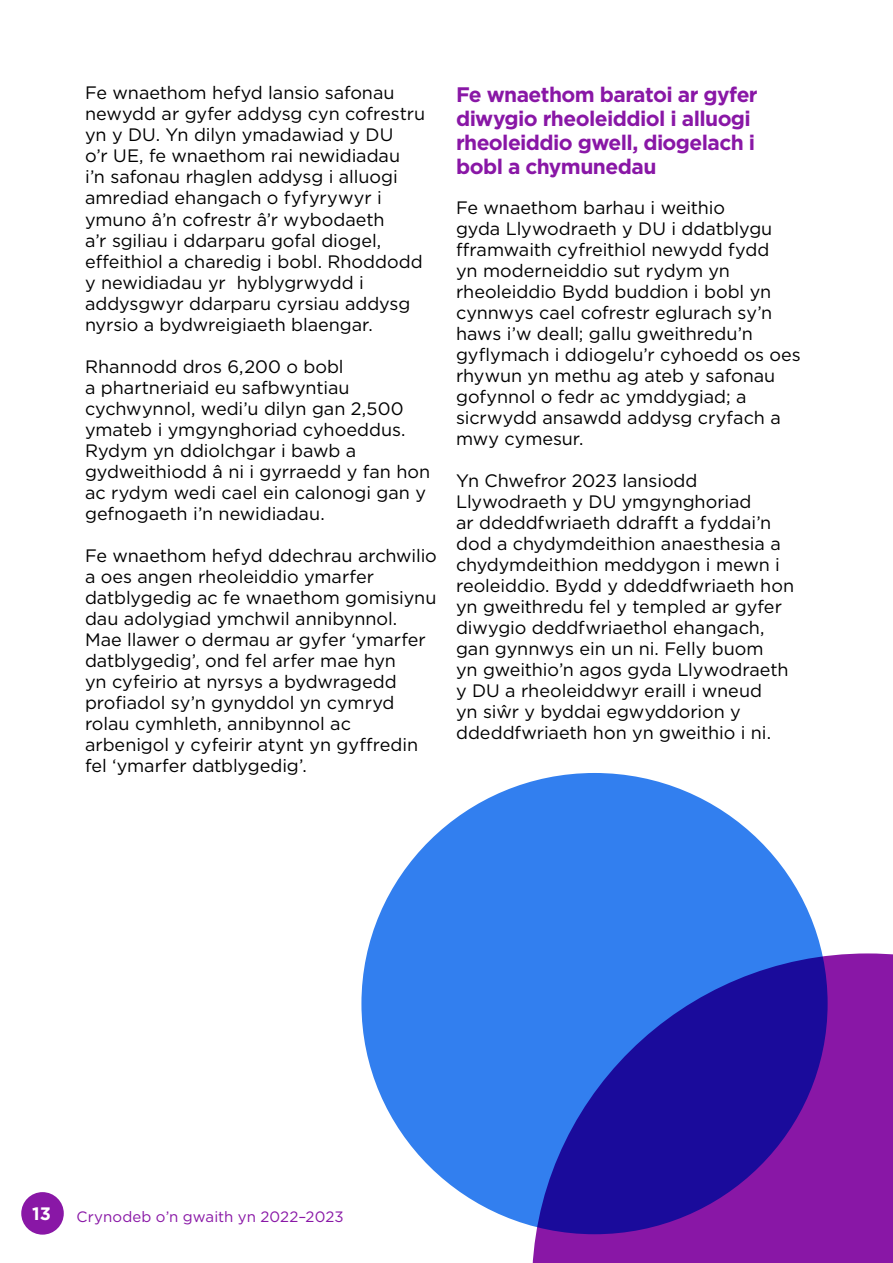
<style>
.page{position:relative;width:893px;height:1263px;background:#fff}
.page>*{position:absolute;margin:0;border:0;box-sizing:border-box;transform-origin:0 0}
.t1{font:700 21px/24px "Gotham";letter-spacing:-.03em;color:#8917a6}
.t2{font:18px/21px "Gotham";letter-spacing:-.005em;color:#000}
.t3{font:700 18px "Gotham";color:#fff}
.t4{font:15px "Gotham";letter-spacing:.005em;color:#8917a6}
</style>
<div class="page">
<div style="left:21px;top:1192px;width:43px;height:42px;background:#8917a6;border-radius:50%"></div>
<div style="left:532px;top:953px;width:361px;height:310px;background:#8917a6"></div>
<svg style="left:361px;top:773px;width:467px;height:461px;background:#2b5ed7"></svg>
<p class="t2" style="left:85px;top:82px;width:342px">Fe wnaethom hefyd lansio safonau newydd ar gyfer addysg cyn cofrestru yn y DU. Yn dilyn ymadawiad y DU<br>o’r UE, fe wnaethom rai newidiadau<br>i’n safonau rhaglen addysg i alluogi amrediad ehangach o fyfyrywyr i ymuno â’n cofrestr â’r wybodaeth<br>a’r sgiliau i ddarparu gofal diogel, effeithiol a charedig i bobl. Rhoddodd y newidiadau yr hyblygrwydd i addysgwyr ddarparu cyrsiau addysg nyrsio a bydwreigiaeth blaengar.</p>
<p class="t2" style="left:85px;top:356px;width:347px">Rhannodd dros 6,200 o bobl<br>a phartneriaid eu safbwyntiau cychwynnol, wedi’u dilyn gan 2,500 ymateb i ymgynghoriad cyhoeddus.<br>Rydym yn ddiolchgar i bawb a gydweithiodd â ni i gyrraedd y fan hon ac rydym wedi cael ein calonogi gan y gefnogaeth i’n newidiadau.</p>
<p class="t2" style="left:85px;top:545px;width:353px">Fe wnaethom hefyd ddechrau archwilio a oes angen rheoleiddio ymarfer datblygedig ac fe wnaethom gomisiynu dau adolygiad ymchwil annibynnol.<br>Mae llawer o dermau ar gyfer ‘ymarfer datblygedig’, ond fel arfer mae hyn<br>yn cyfeirio at nyrsys a bydwragedd profiadol sy’n gynyddol yn cymryd rolau cymhleth, annibynnol ac arbenigol y cyfeirir atynt yn gyffredin fel ‘ymarfer datblygedig’.</p>
<h2 class="t1" style="left:456px;top:82px;width:303px">Fe wnaethom baratoi ar gyfer diwygio rheoleiddiol i alluogi rheoleiddio gwell, diogelach i bobl a chymunedau</h2>
<p class="t2" style="left:456px;top:197px;width:346px">Fe wnaethom barhau i weithio<br>gyda Llywodraeth y DU i ddatblygu fframwaith cyfreithiol newydd fydd<br>yn moderneiddio sut rydym yn rheoleiddio Bydd buddion i bobl yn cynnwys cael cofrestr eglurach sy’n haws i’w deall; gallu gweithredu’n gyflymach i ddiogelu’r cyhoedd os oes rhywun yn methu ag ateb y safonau gofynnol o fedr ac ymddygiad; a sicrwydd ansawdd addysg cryfach a mwy cymesur.</p>
<p class="t2" style="left:456px;top:470px;width:340px">Yn Chwefror 2023 lansiodd Llywodraeth y DU ymgynghoriad<br>ar ddeddfwriaeth ddrafft a fyddai’n dod a chydymdeithion anaesthesia a chydymdeithion meddygon i mewn i reoleiddio. Bydd y ddeddfwriaeth hon yn gweithredu fel y templed ar gyfer diwygio deddfwriaethol ehangach, gan gynnwys ein un ni. Felly buom<br>yn gweithio’n agos gyda Llywodraeth y DU a rheoleiddwyr eraill i wneud<br>yn siŵr y byddai egwyddorion y ddeddfwriaeth hon yn gweithio i ni.</p>
<p class="t3" style="left:32px;top:1201px;width:20px">13</p>
<p class="t4" style="left:77px;top:1206px;width:269px">Crynodeb o’n gwaith yn 2022–2023</p>
</div>
